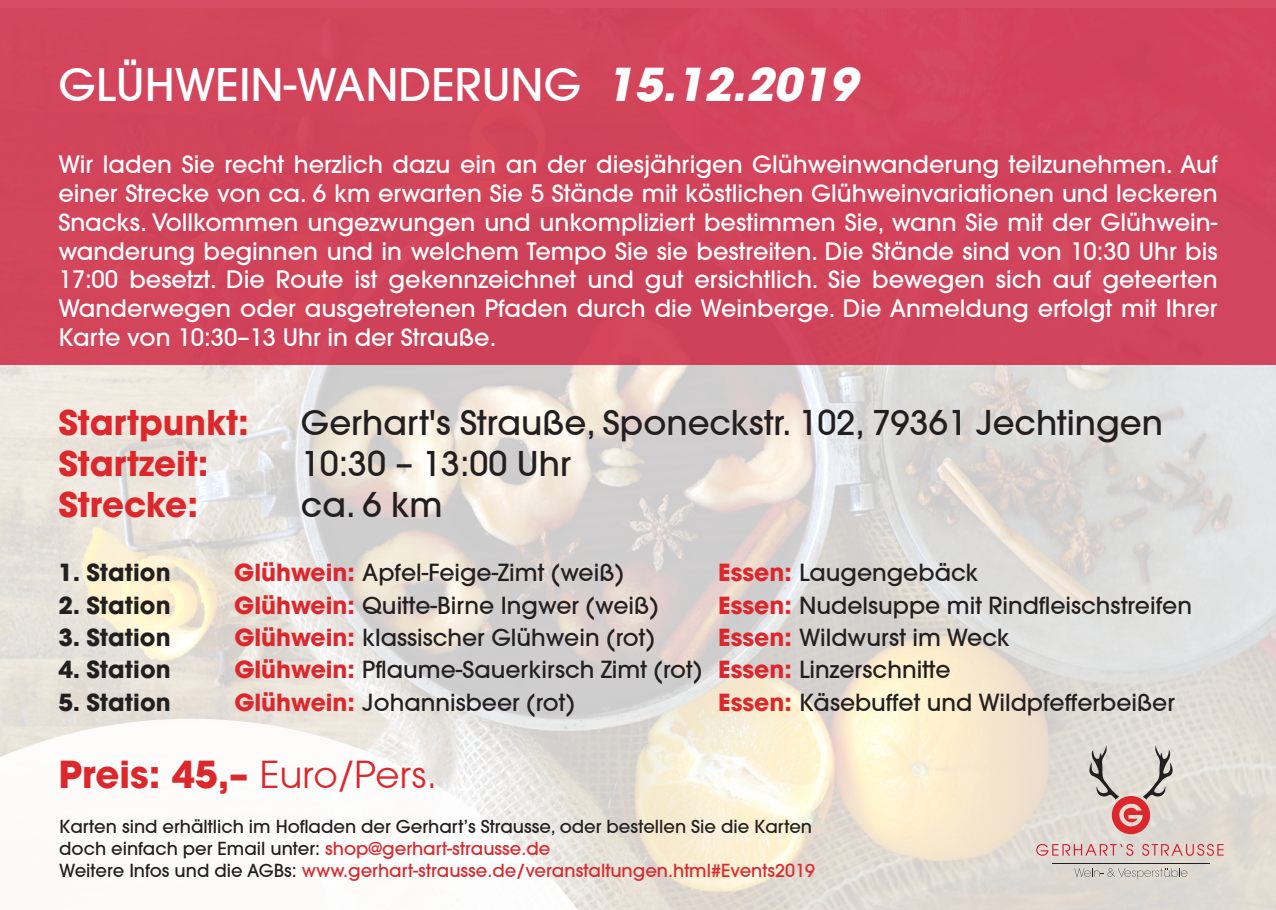
<style>
.page{position:relative;width:1276px;height:910px;background:#fff}
.page>*{position:absolute;margin:0;border:0;box-sizing:border-box;transform-origin:0 0}
.t1{font:500 45px "ITC Avant Garde Gothic";color:#fff}
.t2{font:700 37.2px "ITC Avant Garde Gothic";color:#dc272d}
.t3{font:500 34.2px "ITC Avant Garde Gothic";color:#231f20}
.t4{font:700 34.2px "ITC Avant Garde Gothic";color:#dc272d}
.t5{font:500 24px/28.8px "ITC Avant Garde Gothic";color:#fff;text-align:justify}
.t6{font:500 23.7px "ITC Avant Garde Gothic";color:#231f20}
.t7{font:700 23.7px "ITC Avant Garde Gothic";color:#231f20}
.t8{font:500 18px/21.6px "ITC Avant Garde Gothic";color:#231f20}
.s1{font-family:"ITC Avant Garde Std";font-weight:700;font-style:italic}
.s2{font-weight:700;color:#dc272d}
.s3{font-weight:400}
.s4{color:#dc272d}
</style>
<div class="page">
<img style="left:0;top:364px;width:1276px;height:546px">
<svg style="left:0;top:719px;width:679px;height:191px"></svg>
<div style="left:0;top:0;width:1276px;height:364px;background:#d2445b"></div>
<svg style="left:1036px;top:844px;width:97px;height:12px"></svg>
<svg style="left:1142px;top:844px;width:81px;height:12px"></svg>
<svg style="left:1074px;top:868px;width:113px;height:11px"></svg>
<svg style="left:1089px;top:745px;width:83px;height:89px;background:#ceb4af"></svg>
<hr style="left:1052px;top:863px;width:157px;height:1px;background:#231f20">
<h1 class="t1" style="left:58px;top:57px;width:800px">GLÜHWEIN-WANDERUNG <span class="s1">15.12.2019</span></h1>
<p class="t5" style="left:58px;top:150px;width:1160px">Wir laden Sie recht herzlich dazu ein an der diesjährigen Glühweinwanderung teilzunehmen. Auf einer Strecke von ca. 6 km erwarten Sie 5 Stände mit köstlichen Glühweinvariationen und leckeren Snacks. Vollkommen ungezwungen und unkompliziert bestimmen Sie, wann Sie mit der Glühwein&shy;wanderung beginnen und in welchem Tempo Sie sie bestreiten. Die Stände sind von 10:30 Uhr bis 17:00 besetzt. Die Route ist gekennzeichnet und gut ersichtlich. Sie bewegen sich auf geteerten Wanderwegen oder ausgetretenen Pfaden durch die Weinberge. Die Anmeldung erfolgt mit Ihrer Karte von 10:30–13 Uhr in der Strauße.</p>
<h3 class="t4" style="left:58px;top:400px;width:192px">Startpunkt:</h3>
<h3 class="t3" style="left:301px;top:401px;width:863px">Gerhart's Strauße, Sponeckstr. 102, 79361 Jechtingen</h3>
<h3 class="t4" style="left:58px;top:441px;width:152px">Startzeit:</h3>
<h3 class="t3" style="left:301px;top:442px;width:271px">10:30 – 13:00 Uhr</h3>
<h3 class="t4" style="left:58px;top:482px;width:141px">Strecke:</h3>
<h3 class="t3" style="left:301px;top:483px;width:143px">ca. 6 km</h3>
<p class="t7" style="left:58px;top:557px;width:114px">1. Station</p>
<p class="t6" style="left:234px;top:558px;width:391px"><span class="s2">Glühwein:</span> Apfel-Feige-Zimt (weiß)</p>
<p class="t6" style="left:718px;top:558px;width:262px"><span class="s2">Essen:</span> Laugengebäck</p>
<p class="t7" style="left:58px;top:589px;width:114px">2. Station</p>
<p class="t6" style="left:234px;top:590px;width:426px"><span class="s2">Glühwein:</span> Quitte-Birne Ingwer (weiß)</p>
<p class="t6" style="left:718px;top:590px;width:475px"><span class="s2">Essen:</span> Nudelsuppe mit Rindfleischstreifen</p>
<p class="t7" style="left:58px;top:622px;width:114px">3. Station</p>
<p class="t6" style="left:234px;top:623px;width:422px"><span class="s2">Glühwein:</span> klassischer Glühwein (rot)</p>
<p class="t6" style="left:718px;top:623px;width:293px"><span class="s2">Essen:</span> Wildwurst im Weck</p>
<p class="t7" style="left:58px;top:654px;width:114px">4. Station</p>
<p class="t6" style="left:234px;top:655px;width:718px"><span class="s2">Glühwein:</span> Pflaume-Sauerkirsch Zimt (rot) <span class="s2">Essen:</span> Linzerschnitte</p>
<p class="t7" style="left:58px;top:686px;width:114px">5. Station</p>
<p class="t6" style="left:234px;top:687px;width:342px"><span class="s2">Glühwein:</span> Johannisbeer (rot)</p>
<p class="t6" style="left:718px;top:687px;width:458px"><span class="s2">Essen:</span> Käsebuffet und Wildpfefferbeißer</p>
<h2 class="t2" style="left:58px;top:750px;width:380px">Preis: 45,– <span class="s3">Euro/Pers.</span></h2>
<p class="t8" style="left:59px;top:816px;width:757px">Karten sind erhältlich im Hofladen der Gerhart’s Strausse, oder bestellen Sie die Karten doch einfach per Email unter: <span class="s4">shop@gerhart-strausse.de<br></span>Weitere Infos und die AGBs: <span class="s4">www.gerhart-strausse.de/veranstaltungen.html#Events2019</span></p>
</div>
